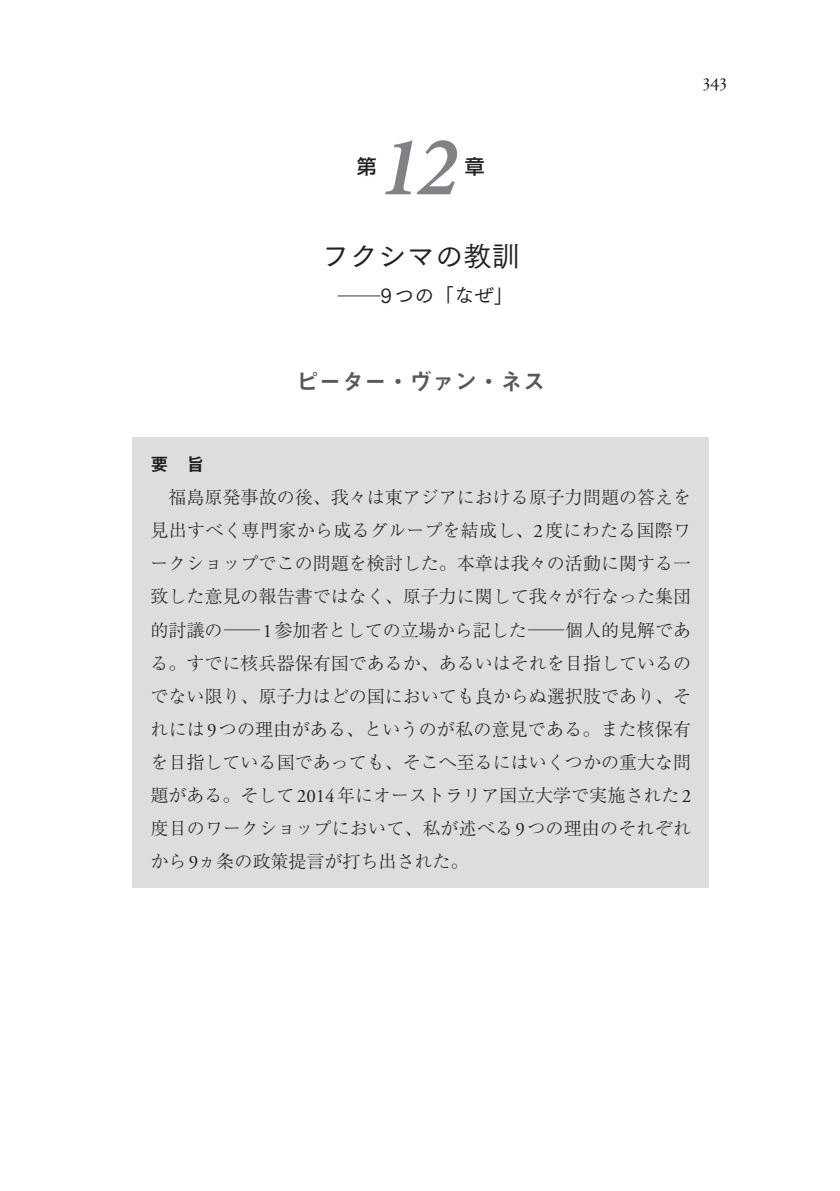
<style>
.page{position:relative;width:840px;height:1191px;background:#fff}
.page>*{position:absolute;margin:0;border:0;box-sizing:border-box;transform-origin:0 0}
.t1{font:italic 600 85px "Minion Pro";color:#808285}
.t2{font:28.4px "Tsuku Go Pr 5 M";color:#231f20}
.t3{font:22.6px "Midashi Go Pr 5 MB31";color:#57585a}
.t4{font:19.8px "Tsuku Go Pr 5 M";color:#231f20}
.t5{font:500 19.8px "Shin Go Pr 5";color:#231f20}
.t6{font:300 18px/33px "Ryumin Pr 5";letter-spacing:.005em;color:#231f20;text-align:justify}
.t7{font:18px "Midashi Go Pr 5 MB31";color:#231f20}
.s1{font-family:"Ryumin Pr 5";font-weight:300;font-size:16px}
.s2{font-family:"Adobe Garamond Pro";font-weight:400;font-size:18.8px}
.s3{font-size:13.6px}
</style>
<div class="page">
<div style="left:132px;top:437px;width:576px;height:451px;background:#dcdddf"></div>
<p class="t5" style="left:356px;top:151px;width:21px">第</p>
<h1 class="t1" style="left:379px;top:107px;width:80px">12</h1>
<p class="t5" style="left:464px;top:151px;width:21px">章</p>
<h2 class="t2" style="left:321px;top:231px;width:200px">フクシマの教訓</h2>
<p class="t4" style="left:337px;top:279px;width:177px"><span class="s1">―</span>9つの「なぜ」</p>
<p class="t3" style="left:296px;top:363px;width:251px">ピーター・ヴァン・ネス</p>
<p class="t7" style="left:150px;top:450px;width:55px">要　旨</p>
<p class="t6" style="left:150px;top:480px;width:542px">　福島原発事故の後、我々は東アジアにおける原子力問題の答えを見出すべく専門家から成るグループを結成し、<span class="s2">2</span>度にわたる国際ワークショップでこの問題を検討した。本章は我々の活動に関する一致した意見の報告書ではなく、原子力に関して我々が行なった集団的討議の<span class="s3">―</span><span class="s2">1</span>参加者としての立場から記した<span class="s3">―</span>個人的見解である。すでに核兵器保有国であるか、あるいはそれを目指しているのでない限り、原子力はどの国においても良からぬ選択肢であり、それには<span class="s2">9</span>つの理由がある、というのが私の意見である。また核保有を目指している国であっても、そこへ至るにはいくつかの重大な問題がある。そして<span class="s2">2014</span>年にオーストラリア国立大学で実施された<span class="s2">2</span>度目のワークショップにおいて、私が述べる<span class="s2">9</span>つの理由のそれぞれから<span class="s2">9</span>ヵ条の政策提言が打ち出された。</p>
</div>
